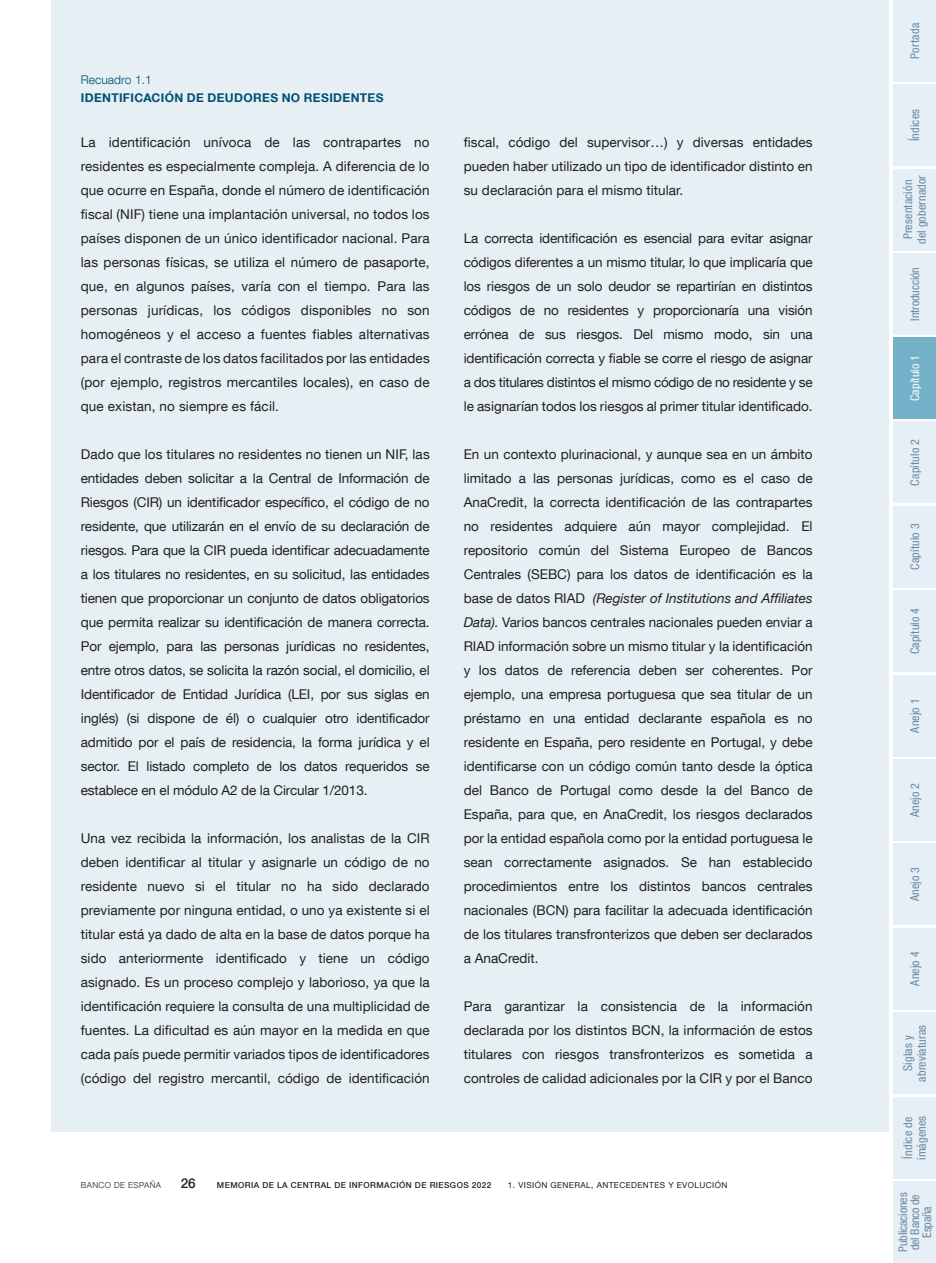
<style>
.page{position:relative;width:936px;height:1263px;background:#fff}
.page>*{position:absolute;margin:0;border:0;box-sizing:border-box;transform-origin:0 0}
.Texto_recuadro{font:13.5px/24px "Bd E Neue Helvetica";letter-spacing:.005em;color:#231f20;text-align:justify}
.t1{font:500 13.5px "Bd E Neue Helvetica";color:#231f20}
.Pestañas_texto{font:condensed 12px/13.5px "Bd E Neue Helvetica";letter-spacing:.01em;color:#6687a5;text-align:center}
.Pestañas_texto-2{font:condensed 12px/12px "Bd E Neue Helvetica";letter-spacing:-.01em;color:#6687a5;text-align:center}
.Título_recuadro{font:700 12px "Bd E Neue Helvetica";letter-spacing:.03em;color:#004e71}
.Numero_recuadro{font:300 12px "Bd E Neue Helvetica";letter-spacing:.005em;color:#004e71}
.Pestañas_texto-3{font:condensed 12px "Bd E Neue Helvetica";letter-spacing:.015em;color:#fff}
.t2{font:500 8.25px "Bd E Neue Helvetica";letter-spacing:.05em;color:#231f20}
.t3{font:8.25px "Bd E Neue Helvetica";letter-spacing:.05em;color:#231f20}
.t4{font:300 8.25px "Bd E Neue Helvetica";letter-spacing:.05em;color:#231f20}
.s1{font-style:italic}
</style>
<div class="page">
<div style="left:51px;top:0;width:837px;height:1131px;background:#e5eff4"></div>
<div style="left:893px;top:0;width:42px;height:82px;background:#e6eff5"></div>
<div style="left:893px;top:84px;width:42px;height:82px;background:#e6eff5"></div>
<div style="left:893px;top:169px;width:42px;height:81px;background:#e6eff5"></div>
<div style="left:893px;top:337px;width:42px;height:82px;background:#72b1c8"></div>
<div style="left:893px;top:422px;width:42px;height:81px;background:#e6eff5"></div>
<div style="left:893px;top:506px;width:42px;height:82px;background:#e6eff5"></div>
<div style="left:893px;top:590px;width:42px;height:82px;background:#e6eff5"></div>
<div style="left:893px;top:675px;width:42px;height:81px;background:#e6eff5"></div>
<div style="left:893px;top:759px;width:42px;height:82px;background:#e6eff5"></div>
<div style="left:893px;top:843px;width:42px;height:82px;background:#e6eff5"></div>
<div style="left:893px;top:928px;width:42px;height:81px;background:#e6eff5"></div>
<div style="left:893px;top:1012px;width:42px;height:82px;background:#e6eff5"></div>
<div style="left:893px;top:1097px;width:42px;height:81px;background:#e6eff5"></div>
<div style="left:893px;top:253px;width:42px;height:82px;background:#e6eff5"></div>
<div style="left:893px;top:1181px;width:42px;height:82px;background:#e6eff5"></div>
<p class="Numero_recuadro" style="left:81px;top:72px;width:72px">Recuadro 1.1</p>
<h4 class="Título_recuadro" style="left:81px;top:90px;width:304px">IDENTIFICACIÓN DE DEUDORES NO RESIDENTES</h4>
<p class="Texto_recuadro" style="left:81px;top:129px;width:350px">La identificación unívoca de las contrapartes no residentes es especialmente compleja. A diferencia de lo que ocurre en España, donde el número de identificación fiscal (NIF) tiene una implantación universal, no todos los países disponen de un único identificador nacional. Para las personas físicas, se utiliza el número de pasaporte, que, en algunos países, varía con el tiempo. Para las personas jurídicas, los códigos disponibles no son homogéneos y el acceso a fuentes fiables alternativas para el contraste de los datos facilitados por las entidades (por ejemplo, registros mercantiles locales), en caso de que existan, no siempre es fácil.</p>
<p class="Texto_recuadro" style="left:81px;top:441px;width:350px">Dado que los titulares no residentes no tienen un NIF, las entidades deben solicitar a la Central de Información de Riesgos (CIR) un identificador específico, el código de no residente, que utilizarán en el envío de su declaración de riesgos. Para que la CIR pueda identificar adecuadamente a los titulares no residentes, en su solicitud, las entidades tienen que proporcionar un conjunto de datos obligatorios que permita realizar su identificación de manera correcta.<br>Por ejemplo, para las personas jurídicas no residentes, entre otros datos, se solicita la razón social, el domicilio, el Identificador de Entidad Jurídica (LEI, por sus siglas en inglés) (si dispone de él) o cualquier otro identificador admitido por el país de residencia, la forma jurídica y el sector. El listado completo de los datos requeridos se establece en el módulo A2 de la Circular 1/2013.</p>
<p class="Texto_recuadro" style="left:81px;top:825px;width:350px">Una vez recibida la información, los analistas de la CIR deben identificar al titular y asignarle un código de no residente nuevo si el titular no ha sido declarado previamente por ninguna entidad, o uno ya existente si el titular está ya dado de alta en la base de datos porque ha sido anteriormente identificado y tiene un código asignado. Es un proceso complejo y laborioso, ya que la identificación requiere la consulta de una multiplicidad de fuentes. La dificultad es aún mayor en la medida en que cada país puede permitir variados tipos de identificadores (código del registro mercantil, código de identificación</p>
<p class="Texto_recuadro" style="left:463px;top:129px;width:350px">fiscal, código del supervisor…) y diversas entidades pueden haber utilizado un tipo de identificador distinto en su declaración para el mismo titular.</p>
<p class="Texto_recuadro" style="left:463px;top:225px;width:350px">La correcta identificación es esencial para evitar asignar códigos diferentes a un mismo titular, lo que implicaría que los riesgos de un solo deudor se repartirían en distintos códigos de no residentes y proporcionaría una visión errónea de sus riesgos. Del mismo modo, sin una identificación correcta y fiable se corre el riesgo de asignar a dos titulares distintos el mismo código de no residente y se le asignarían todos los riesgos al primer titular identificado.</p>
<p class="Texto_recuadro" style="left:463px;top:441px;width:350px">En un contexto plurinacional, y aunque sea en un ámbito limitado a las personas jurídicas, como es el caso de AnaCredit, la correcta identificación de las contrapartes no residentes adquiere aún mayor complejidad. El repositorio común del Sistema Europeo de Bancos Centrales (SEBC) para los datos de identificación es la base de datos RIAD <span class="s1">(Register of Institutions and Affiliates Data).</span> Varios bancos centrales nacionales pueden enviar a RIAD información sobre un mismo titular y la identificación y los datos de referencia deben ser coherentes. Por ejemplo, una empresa portuguesa que sea titular de un préstamo en una entidad declarante española es no residente en España, pero residente en Portugal, y debe identificarse con un código común tanto desde la óptica del Banco de Portugal como desde la del Banco de España, para que, en AnaCredit, los riesgos declarados por la entidad española como por la entidad portuguesa le sean correctamente asignados. Se han establecido procedimientos entre los distintos bancos centrales nacionales (BCN) para facilitar la adecuada identificación de los titulares transfronterizos que deben ser declarados a AnaCredit.</p>
<p class="Texto_recuadro" style="left:463px;top:993px;width:350px">Para garantizar la consistencia de la información declarada por los distintos BCN, la información de estos titulares con riesgos transfronterizos es sometida a controles de calidad adicionales por la CIR y por el Banco</p>
<p class="t4" style="left:81px;top:1180px;width:82px">BANCO DE ESPAÑA</p>
<p class="t1" style="left:181px;top:1175px;width:16px">26</p>
<p class="t2" style="left:217px;top:1180px;width:276px">MEMORIA DE LA CENTRAL DE INFORMACIÓN DE RIESGOS 2022</p>
<p class="t3" style="left:508px;top:1180px;width:221px">1. VISIÓN GENERAL, ANTECEDENTES Y EVOLUCIÓN</p>
<p class="Pestañas_texto" style="left:907px;top:59px;width:37px;rotate:-90deg">Portada</p>
<p class="Pestañas_texto" style="left:907px;top:141px;width:34px;rotate:-90deg">Índices</p>
<p class="Pestañas_texto" style="left:901px;top:244px;width:70px;rotate:-90deg">Presentación del gobernador</p>
<p class="Pestañas_texto-2" style="left:908px;top:321px;width:55px;rotate:-90deg">Introducción</p>
<p class="Pestañas_texto-3" style="left:907px;top:401px;width:48px;rotate:-90deg">Capítulo 1</p>
<p class="Pestañas_texto" style="left:907px;top:485px;width:48px;rotate:-90deg">Capítulo 2</p>
<p class="Pestañas_texto" style="left:907px;top:570px;width:48px;rotate:-90deg">Capítulo 3</p>
<p class="Pestañas_texto" style="left:907px;top:654px;width:48px;rotate:-90deg">Capítulo 4</p>
<p class="Pestañas_texto" style="left:907px;top:733px;width:36px;rotate:-90deg">Anejo 1</p>
<p class="Pestañas_texto" style="left:907px;top:817px;width:36px;rotate:-90deg">Anejo 2</p>
<p class="Pestañas_texto" style="left:907px;top:901px;width:36px;rotate:-90deg">Anejo 3</p>
<p class="Pestañas_texto" style="left:907px;top:986px;width:36px;rotate:-90deg">Anejo 4</p>
<p class="Pestañas_texto" style="left:901px;top:1071px;width:37px;rotate:-90deg">Siglas y</p>
<p class="Pestañas_texto" style="left:914px;top:1081px;width:58px;rotate:-90deg">abreviaturas</p>
<p class="Pestañas_texto" style="left:901px;top:1160px;width:46px;text-align:left;rotate:-90deg">Índice de imágenes</p>
<p class="Pestañas_texto-2" style="left:896px;top:1252px;width:61px;rotate:-90deg">Publicaciones del Banco de<br>España</p>
</div>
